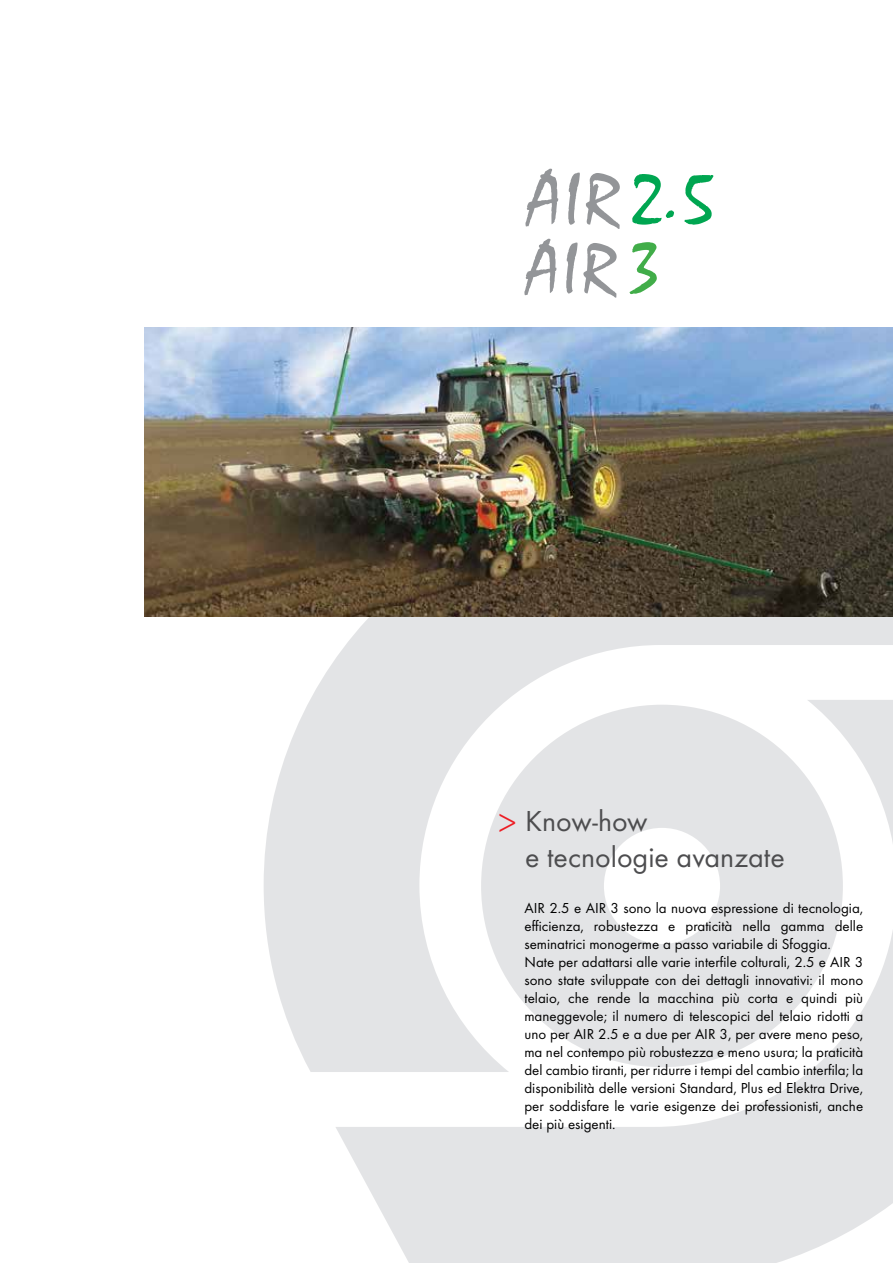
<style>
.page{position:relative;width:893px;height:1263px;background:#fff}
.page>*{position:absolute;margin:0;border:0;box-sizing:border-box;transform-origin:0 0}
.t1{font:36px "Minion Pro";color:#ed1d24}
.t2{font:30px/36px "Futura T";color:#4d4d4f}
.t3{font:15px/18px "Futura T";color:#000}
</style>
<div class="page">
<svg style="left:264px;top:617px;width:629px;height:455px;fill:#e3e4e6"></svg>
<svg style="left:335px;top:700px;width:558px;height:563px;fill:#e3e4e6"></svg>
<svg style="left:481px;top:705px;width:362px;height:362px;fill:#e3e4e6"></svg>
<img style="left:145px;top:327px;width:748px;height:290px">
<svg style="left:524px;top:239px;width:32px;height:56px"></svg>
<svg style="left:566px;top:243px;width:51px;height:55px"></svg>
<svg style="left:629px;top:242px;width:28px;height:52px"></svg>
<svg style="left:525px;top:169px;width:33px;height:57px"></svg>
<svg style="left:568px;top:173px;width:12px;height:52px"></svg>
<svg style="left:586px;top:173px;width:34px;height:56px"></svg>
<svg style="left:632px;top:174px;width:42px;height:51px"></svg>
<svg style="left:685px;top:175px;width:28px;height:50px"></svg>
<h1 class="t1" style="left:497px;top:796px;width:21px">&gt;</h1>
<h2 class="t2" style="left:525px;top:803px;width:261px">Know-how<br>e tecnologie avanzate</h2>
<p class="t3" style="left:524px;top:899px;width:340px">AIR 2.5 e AIR 3 sono la nuova espressione di tecnologia, efficienza, robustezza e praticità nella gamma delle seminatrici monogerme a passo variabile di Sfoggia.<br>Nate per adattarsi alle varie interfile colturali, 2.5 e AIR 3 sono state sviluppate con dei dettagli innovativi: il mono telaio, che rende la macchina più corta e quindi più maneggevole; il numero di telescopici del telaio ridotti a uno per AIR 2.5 e a due per AIR 3, per avere meno peso, ma nel contempo più robustezza e meno usura; la praticità del cambio tiranti, per ridurre i tempi del cambio interfila; la disponibilità delle versioni Standard, Plus ed Elektra Drive, per soddisfare le varie esigenze dei professionisti, anche dei più esigenti.</p>
</div>
